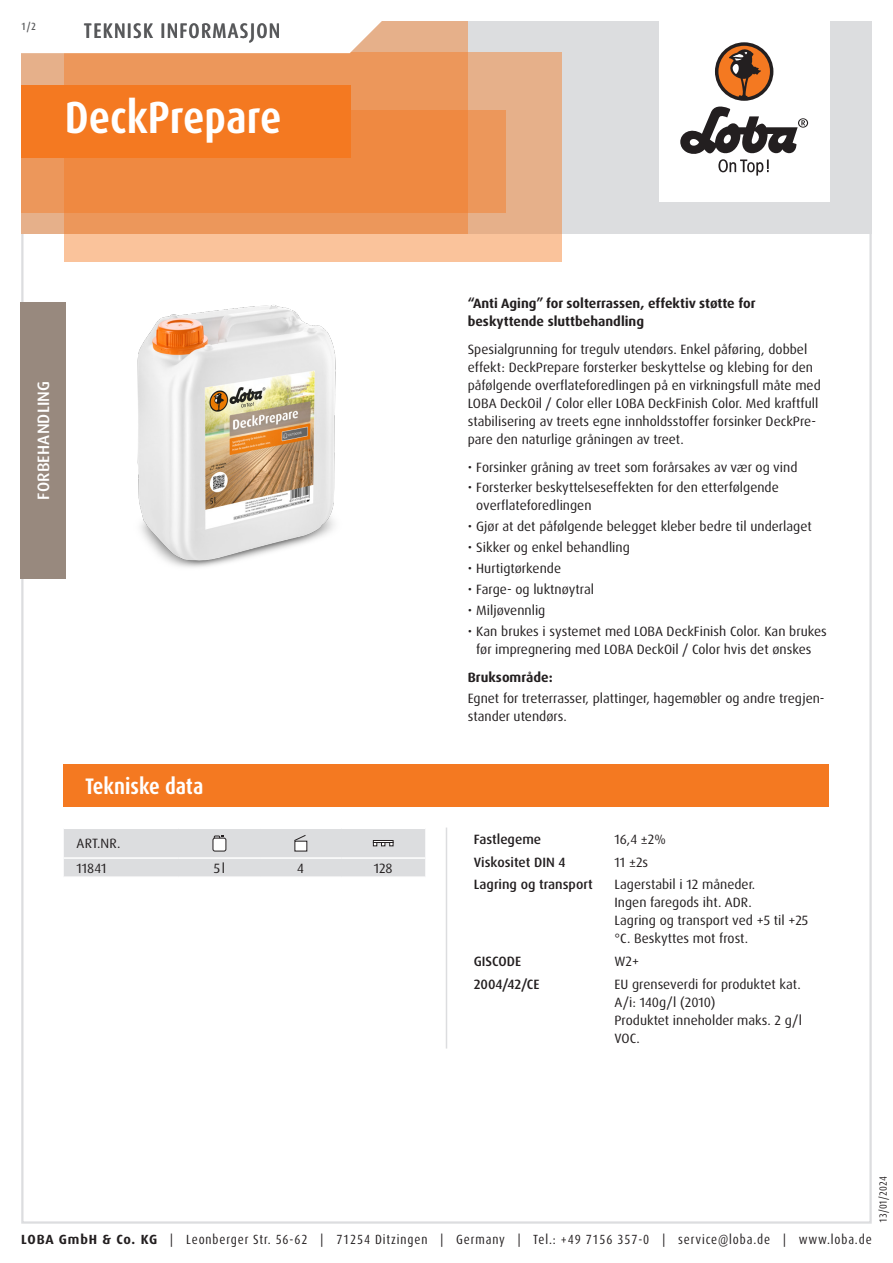
<style>
.page{position:relative;width:893px;height:1263px;background:#fff}
.page>*{position:absolute;margin:0;border:0;box-sizing:border-box;transform-origin:0 0}
.Produktname_weiss{font:700 condensed 45px "Dax Pro";color:#fff}
.Abschnitt{font:700 condensed 22.5px "Dax Pro";color:#fff}
.TI{font:500 condensed 21px "Dax Pro";letter-spacing:.06em;color:#57585a}
.Produktart_Vorbereitung{font:500 16.5px "Dax Pro";letter-spacing:.01em;color:#fff}
.Text{font:13.5px/18px "Dax Pro";color:#231f20}
.Text_ohne_Silbentrennung{font:13.5px/18px "Dax Pro";color:#231f20}
.Text_Bold{font:700 13.5px/18px "Dax Pro";color:#231f20}
.Text_Medium{font:500 13.5px "Dax Pro";color:#231f20}
.Text_Großbuchstaben{font:13.5px "Dax Pro";color:#231f20}
.Text_zentriert{font:13.5px "Dax Pro";color:#231f20}
.t1{font:condensed 13.35px "Dax Pro";letter-spacing:.065em;color:#231f20}
.t2{font:condensed 10.5px "Dax Pro";color:#231f20}
.t3{font:500 condensed 10.5px "Dax Pro";color:#57585a}
.s1{font-weight:700;font-stretch:normal}
</style>
<div class="page">
<hr style="left:446px;top:827px;width:1px;height:221px;background:#dcdddf">
<svg style="left:64px;top:829px;width:361px;height:48px;background:#dcdddf"></svg>
<div style="left:373px;top:840px;width:20px;height:3px;border:1px solid #231f20"></div>
<div style="left:64px;top:764px;width:765px;height:42px;background:#f47921"></div>
<img style="left:137px;top:305px;width:199px;height:263px">
<div style="left:20px;top:302px;width:46px;height:276px;background:#98897e"></div>
<div style="left:21px;top:21px;width:851px;height:213px;background:#dcdddf"></div>
<div style="left:659px;top:0;width:170px;height:202px;background:#fff"></div>
<svg style="left:680px;top:106px;width:128px;height:70px"></svg>
<div style="left:715px;top:42px;width:58px;height:59px;background:#231f20;border-radius:50%"></div>
<svg style="left:718px;top:45px;width:52px;height:52px"></svg>
<div style="left:64px;top:52px;width:497px;height:209px;background:linear-gradient(to right,#fec79f,#efb992)"></div>
<div style="left:21px;top:111px;width:485px;height:102px;background:#ec975b"></div>
<svg style="left:21px;top:21px;width:447px;height:213px;background:#ed9150"></svg>
<svg style="left:21px;top:21px;width:411px;height:34px;background:#faede4"></svg>
<div style="left:21px;top:85px;width:330px;height:72px;background:#f47921"></div>
<p class="t3" style="left:21px;top:19px;width:16px">1/2</p>
<p class="TI" style="left:84px;top:17px;width:198px">TEKNISK INFORMASJON</p>
<p class="Produktname_weiss" style="left:65px;top:89px;width:218px">DeckPrepare</p>
<p class="Produktart_Vorbereitung" style="left:33px;top:499px;width:120px;rotate:-90deg">FORBEHANDLING</p>
<p class="Abschnitt" style="left:85px;top:772px;width:120px">Tekniske data</p>
<p class="Text_Großbuchstaben" style="left:77px;top:835px;width:45px">ART.NR.</p>
<p class="Text" style="left:77px;top:859px;width:31px">11841</p>
<p class="Text_zentriert" style="left:214px;top:859px;width:13px">5l</p>
<p class="Text_zentriert" style="left:297px;top:859px;width:8px">4</p>
<p class="Text_zentriert" style="left:374px;top:859px;width:20px">128</p>
<p class="Text_Bold" style="left:468px;top:295px;width:289px">“Anti Aging” for solterrassen, effektiv støtte for beskyttende sluttbehandling</p>
<p class="Text" style="left:468px;top:340px;width:355px">Spesialgrunning for tregulv utendørs. Enkel påføring, dobbel effekt: DeckPrepare forsterker beskyttelse og klebing for den påfølgende overflateforedlingen på en virkningsfull måte med LOBA DeckOil / Color eller LOBA DeckFinish Color. Med kraftfull stabilisering av treets egne innholdsstoffer forsinker DeckPre&shy;pare den naturlige gråningen av treet.</p>
<p class="Text" style="left:468px;top:458px;width:331px">• Forsinker gråning av treet som forårsakes av vær og vind</p>
<p class="Text" style="left:476px;top:479px;width:304px;text-indent:-9px">• Forsterker beskyttelseseffekten for den etterfølgende overflateforedlingen</p>
<p class="Text" style="left:468px;top:518px;width:345px">• Gjør at det påfølgende belegget kleber bedre til underlaget</p>
<p class="Text" style="left:468px;top:539px;width:164px">• Sikker og enkel behandling</p>
<p class="Text" style="left:468px;top:560px;width:95px">• Hurtigtørkende</p>
<p class="Text" style="left:468px;top:581px;width:128px">• Farge- og luktnøytral</p>
<p class="Text" style="left:468px;top:602px;width:79px">• Miljøvennlig</p>
<p class="Text" style="left:468px;top:623px;width:361px;text-align:center">• Kan brukes i systemet med LOBA DeckFinish Color. Kan brukes før impregnering med LOBA DeckOil / Color hvis det ønskes</p>
<p class="Text_Bold" style="left:468px;top:668px;width:86px">Bruksområde:</p>
<p class="Text" style="left:468px;top:690px;width:358px">Egnet for treterrasser, plattinger, hagemøbler og andre tregjen&shy;stander utendørs.</p>
<p class="Text_Medium" style="left:474px;top:831px;width:69px">Fastlegeme</p>
<p class="Text_ohne_Silbentrennung" style="left:614px;top:830px;width:53px">16,4 ±2%</p>
<p class="Text_Medium" style="left:474px;top:853px;width:93px">Viskositet DIN 4</p>
<p class="Text_ohne_Silbentrennung" style="left:614px;top:853px;width:35px">11 ±2s</p>
<p class="Text_Medium" style="left:474px;top:876px;width:121px">Lagring og transport</p>
<p class="Text_ohne_Silbentrennung" style="left:614px;top:876px;width:142px">Lagerstabil i 12 måneder.</p>
<p class="Text_ohne_Silbentrennung" style="left:614px;top:894px;width:139px">Ingen faregods iht. ADR.</p>
<p class="Text_ohne_Silbentrennung" style="left:614px;top:912px;width:195px">Lagring og transport ved +5 til +25 °C. Beskyttes mot frost.</p>
<p class="Text_Medium" style="left:474px;top:952px;width:49px">GISCODE</p>
<p class="Text_ohne_Silbentrennung" style="left:614px;top:952px;width:26px">W2+</p>
<p class="Text_Medium" style="left:474px;top:975px;width:67px">2004/42/CE</p>
<p class="Text_ohne_Silbentrennung" style="left:614px;top:975px;width:188px">EU grenseverdi for produktet kat.<br>A/i: 140g/l (2010)</p>
<p class="Text_ohne_Silbentrennung" style="left:614px;top:1011px;width:189px">Produktet inneholder maks. 2 g/l<br>VOC.</p>
<p class="t2" style="left:876px;top:1222px;width:48px;rotate:-90deg">13/01/2024</p>
<p class="t1" style="left:21px;top:1230px;width:852px"><span class="s1">LOBA GmbH &amp; Co. KG</span> | Leonberger Str. 56-62 | 71254 Ditzingen | Germany | Tel.: +49 7156 357-0 | service@loba.de | www.loba.de</p>
</div>
